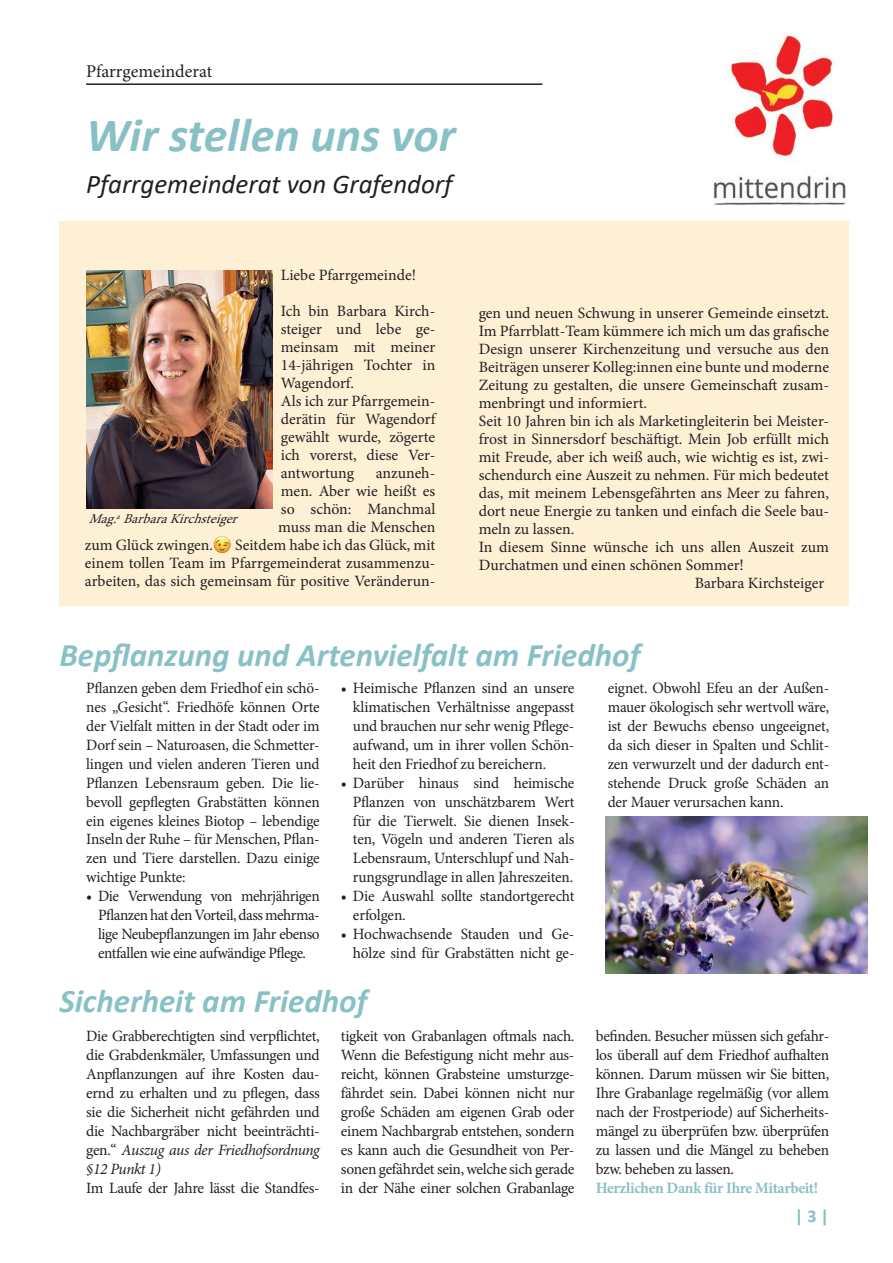
<style>
.page{position:relative;width:893px;height:1263px;background:#fff}
.page>*{position:absolute;margin:0;border:0;box-sizing:border-box;transform-origin:0 0}
.t1{font:italic 700 48px "Calibri";color:#88c1c5}
.t2{font:italic 700 33px "Calibri";color:#88c1c5}
.t3{font:italic 27px "Calibri";color:#231f20}
.t4{font:18px "Minion Pro";color:#231f20}
.t5{font:700 18px "Calibri";color:#88c1c5}
.t6{font:15.75px/18.9px "Minion Pro";letter-spacing:-.005em;color:#231f20;text-align:justify}
.t7{font:700 15.75px "Minion Pro";letter-spacing:-.02em;color:#88c1c5}
.t8{font:italic 13.5px "Minion Pro";color:#231f20}
.s1{font-style:italic}
</style>
<div class="page">
<div style="left:457px;top:221px;width:392px;height:385px;background:#fdf0d5"></div>
<div style="left:59px;top:221px;width:398px;height:385px;background:#fdf0d5"></div>
<img style="left:730px;top:33px;width:104px;height:124px">
<hr style="left:86px;top:83px;width:456px;height:2px;background:#231f20">
<img style="left:86px;top:271px;width:186px;height:237px">
<img style="left:713px;top:175px;width:133px;height:30px">
<img style="left:606px;top:817px;width:261px;height:157px">
<img style="left:213px;top:536px;width:18px;height:18px">
<p class="t4" style="left:86px;top:59px;width:128px">Pfarrgemeinderat</p>
<h1 class="t1" style="left:86px;top:101px;width:371px">Wir stellen uns vor</h1>
<h3 class="t3" style="left:86px;top:165px;width:368px">Pfarrgemeinderat von Grafendorf</h3>
<p class="t8" style="left:89px;top:510px;width:156px">Mag.<sup>a</sup>BarbaraKirchsteiger</p>
<p class="t6" style="left:281px;top:266px;width:137px">Liebe Pfarrgemeinde!</p>
<p class="t6" style="left:281px;top:302px;width:156px;line-height:18px;text-align:left">Ich bin Barbara Kirch&shy;steiger und lebe ge&shy;meinsam mit meiner<br>14-jährigen Tochter in<br>Wagendorf.<br>Als ich zur Pfarrgemein&shy;derätin für Wagendorf gewählt wurde, zögerte ich vorerst, diese Ver&shy;antwortung</p>
<p class="t6" style="left:278px;top:464px;width:159px;line-height:18px;text-indent:98px">anzuneh&shy;men. Aber wie heißt es so schön: Manchmal muss man die Menschen</p>
<p class="t6" style="left:85px;top:536px;width:130px">zum Glück zwingen.</p>
<p class="t6" style="left:85px;top:536px;width:352px;line-height:18px;text-indent:150px">Seitdem habe ich das Glück, mit einem tollen Team im Pfarrgemeinderat zusammenzu&shy;arbeiten, das sich gemeinsam für positive Veränderun-</p>
<p class="t6" style="left:479px;top:303px;width:352px">gen und neuen Schwung in unserer Gemeinde einsetzt.</p>
<p class="t6" style="left:479px;top:321px;width:352px">Im Pfarrblatt-Team kümmere ich mich um das grafische</p>
<p class="t6" style="left:479px;top:339px;width:352px">Design unserer Kirchenzeitung und versuche aus den</p>
<p class="t6" style="left:479px;top:357px;width:352px">Beiträgen unserer Kolleg:innen eine bunte und moderne</p>
<p class="t6" style="left:479px;top:375px;width:352px">Zeitung zu gestalten, die unsere Gemeinschaft zusam-</p>
<p class="t6" style="left:479px;top:393px;width:170px">menbringt und informiert.</p>
<p class="t6" style="left:479px;top:411px;width:352px">Seit 10 Jahren bin ich als Marketingleiterin bei Meister-</p>
<p class="t6" style="left:479px;top:429px;width:352px">frost in Sinnersdorf beschäftigt. Mein Job erfüllt mich</p>
<p class="t6" style="left:479px;top:447px;width:352px">mit Freude, aber ich weiß auch, wie wichtig es ist, zwi-</p>
<p class="t6" style="left:479px;top:465px;width:352px">schendurch eine Auszeit zu nehmen. Für mich bedeutet</p>
<p class="t6" style="left:479px;top:483px;width:352px">das, mit meinem Lebensgefährten ans Meer zu fahren,</p>
<p class="t6" style="left:479px;top:501px;width:352px">dort neue Energie zu tanken und einfach die Seele bau-</p>
<p class="t6" style="left:479px;top:519px;width:97px">meln zu lassen.</p>
<p class="t6" style="left:479px;top:537px;width:352px">In diesem Sinne wünsche ich uns allen Auszeit zum</p>
<p class="t6" style="left:479px;top:555px;width:267px">Durchatmen und einen schönen Sommer!</p>
<p class="t6" style="left:695px;top:573px;width:131px">Barbara Kirchsteiger</p>
<h2 class="t2" style="left:59px;top:631px;width:582px">Bepflanzung und Artenvielfalt am Friedhof</h2>
<p class="t6" style="left:86px;top:679px;width:235px">Pflanzen geben dem Friedhof ein schö&shy;nes „Gesicht“. Friedhöfe können Orte der Vielfalt mitten in der Stadt oder im Dorf sein – Naturoasen, die Schmetter&shy;lingen und vielen anderen Tieren und Pflanzen Lebensraum geben. Die lie&shy;bevoll gepflegten Grabstätten können ein eigenes kleines Biotop – lebendige Inseln der Ruhe – für Menschen, Pflan&shy;zen und Tiere darstellen. Dazu einige wichtige Punkte:</p>
<p class="t6" style="left:98px;top:887px;width:223px;text-indent:-12px">• Die Verwendung von mehrjährigen Pflanzen hat den Vorteil, dass mehrma&shy;lige Neubepflanzungen im Jahr ebenso entfallen wie eine aufwändige Pflege.</p>
<p class="t6" style="left:353px;top:679px;width:223px;text-indent:-12px">• Heimische Pflanzen sind an unsere klimatischen Verhältnisse angepasst und brauchen nur sehr wenig Pflege&shy;aufwand, um in ihrer vollen Schön&shy;heit den Friedhof zu bereichern.</p>
<p class="t6" style="left:353px;top:773px;width:223px;text-indent:-12px">• Darüber hinaus sind heimische Pflanzen von unschätzbarem Wert für die Tierwelt. Sie dienen Insek&shy;ten, Vögeln und anderen Tieren als Lebensraum, Unterschlupf und Nah&shy;rungsgrundlage in allen Jahreszeiten.</p>
<p class="t6" style="left:353px;top:887px;width:223px;text-indent:-12px">• Die Auswahl sollte standortgerecht erfolgen.</p>
<p class="t6" style="left:341px;top:924px;width:235px;text-align:right">• Hochwachsende Stauden und Ge&shy;hölze sind für Grabstätten nicht ge-</p>
<h2 class="t2" style="left:59px;top:977px;width:309px">Sicherheit am Friedhof</h2>
<p class="t6" style="left:608px;top:679px;width:223px">eignet. Obwohl Efeu an der Außen&shy;mauer ökologisch sehr wertvoll wäre, ist der Bewuchs ebenso ungeeignet, da sich dieser in Spalten und Schlit&shy;zen verwurzelt und der dadurch ent&shy;stehende Druck große Schäden an der Mauer verursachen kann.</p>
<p class="t6" style="left:86px;top:1027px;width:235px">Die Grabberechtigten sind verpflichtet, die Grabdenkmäler, Umfassungen und Anpflanzungen auf ihre Kosten dau&shy;ernd zu erhalten und zu pflegen, dass sie die Sicherheit nicht gefährden und die Nachbargräber nicht beeinträchti&shy;gen.“ <span class="s1">Auszug aus der Friedhofsordnung §12 Punkt 1)</span></p>
<p class="t6" style="left:86px;top:1178px;width:235px">Im Laufe der Jahre lässt die Standfes-</p>
<p class="t6" style="left:341px;top:1027px;width:235px">tigkeit von Grabanlagen oftmals nach.<br>Wenn die Befestigung nicht mehr aus&shy;reicht, können Grabsteine umsturzge&shy;fährdet sein. Dabei können nicht nur große Schäden am eigenen Grab oder einem Nachbargrab entstehen, sondern es kann auch die Gesundheit von Per&shy;sonen gefährdet sein, welche sich gerade in der Nähe einer solchen Grabanlage</p>
<p class="t6" style="left:596px;top:1027px;width:235px">befinden. Besucher müssen sich gefahr&shy;los überall auf dem Friedhof aufhalten können. Darum müssen wir Sie bitten, Ihre Grabanlage regelmäßig (vor allem nach der Frostperiode) auf Sicherheits&shy;mängel zu überprüfen bzw. überprüfen zu lassen und die Mängel zu beheben bzw. beheben zu lassen.</p>
<p class="t7" style="left:596px;top:1176px;width:224px">Herzlichen Dank für Ihre Mitarbeit!</p>
<p class="t5" style="left:795px;top:1203px;width:36px">| 3 |</p>
</div>
